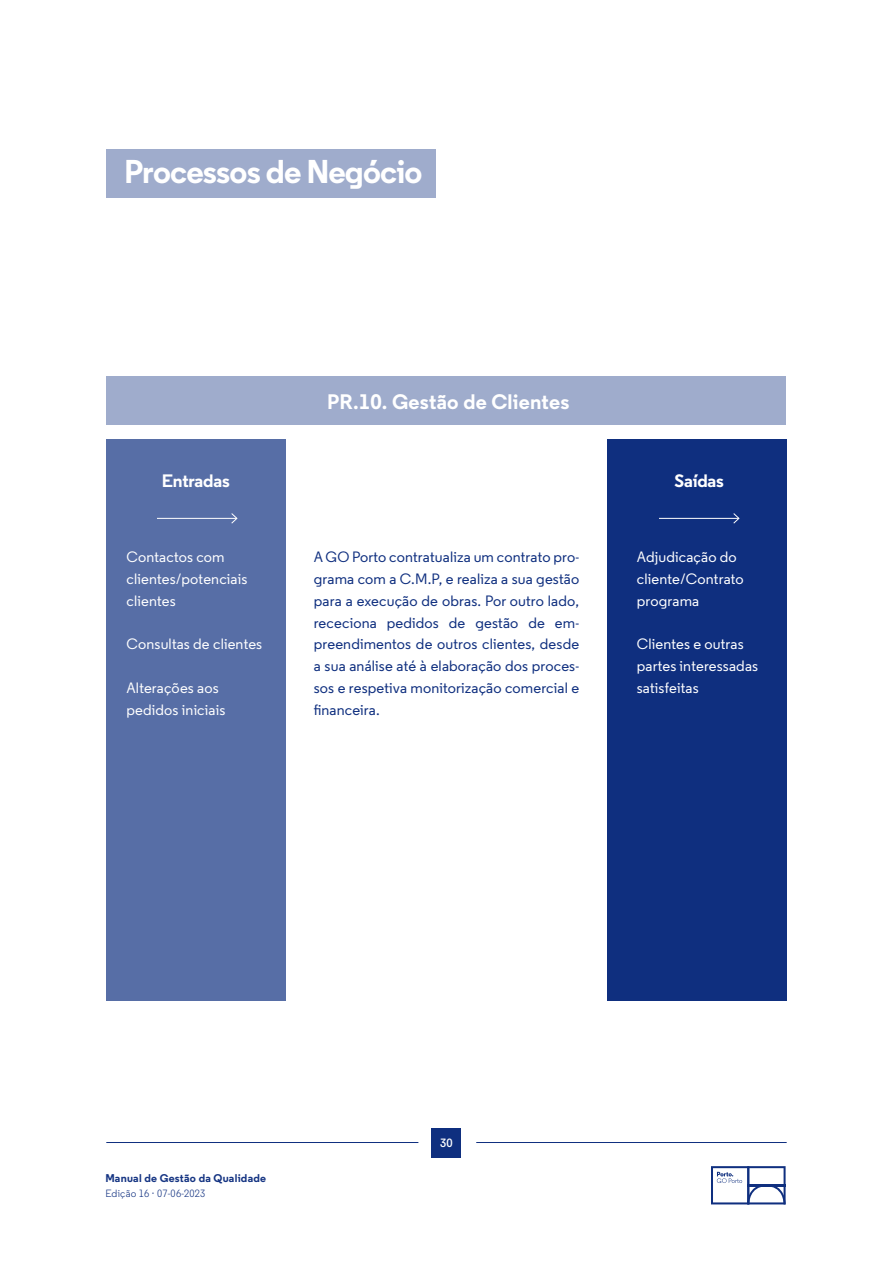
<style>
.page{position:relative;width:893px;height:1263px;background:#fff}
.page>*{position:absolute;margin:0;border:0;box-sizing:border-box;transform-origin:0 0}
.t1{font:700 33px "Regular";letter-spacing:-.025em;color:#fff}
.t2{font:700 21px "Regular";letter-spacing:.01em;color:#fff}
.t3{font:700 18px "Regular";letter-spacing:-.01em;color:#fff}
.t4{font:500 15px/21.8px "Regular";letter-spacing:.01em;color:#0f2f7f;text-align:justify}
.t5{font:500 15px/21.8px "Regular";letter-spacing:.01em;color:#fff}
.t6{font:600 12px "Regular";color:#fff}
.t7{font:700 11.25px "Regular";letter-spacing:.02em;color:#163583}
.t8{font:10.5px "Regular";letter-spacing:.02em;color:#163583}
</style>
<div class="page">
<div style="left:432px;top:1127px;width:29px;height:30px;background:#0f2f7f"></div>
<hr style="left:476px;top:1142px;width:311px;height:1px;background:#0f2f7f">
<hr style="left:106px;top:1142px;width:312px;height:1px;background:#0f2f7f">
<svg style="left:711px;top:1166px;width:75px;height:38px"></svg>
<div style="left:106px;top:439px;width:179px;height:561px;background:#576ea6"></div>
<div style="left:607px;top:439px;width:180px;height:561px;background:#0f2f7f"></div>
<hr style="left:157px;top:518px;width:80px;height:1px;background:#fff">
<svg style="left:231px;top:513px;width:7px;height:11px"></svg>
<hr style="left:659px;top:518px;width:80px;height:1px;background:#fff">
<svg style="left:733px;top:513px;width:7px;height:11px"></svg>
<div style="left:106px;top:376px;width:680px;height:49px;background:#9faccc"></div>
<div style="left:106px;top:149px;width:329px;height:49px;background:#9faccc"></div>
<p class="t1" style="left:124px;top:150px;width:300px">Processos de Negócio</p>
<p class="t2" style="left:327px;top:388px;width:244px">PR.10. Gestão de Clientes</p>
<p class="t3" style="left:162px;top:469px;width:70px">Entradas</p>
<p class="t3" style="left:674px;top:469px;width:51px">Saídas</p>
<p class="t5" style="left:126px;top:546px;width:122px">Contactos com clientes/potenciais clientes</p>
<p class="t5" style="left:126px;top:633px;width:137px">Consultas de clientes</p>
<p class="t5" style="left:126px;top:677px;width:100px">Alterações aos pedidos iniciais</p>
<p class="t4" style="left:314px;top:546px;width:267px">A GO Porto contratualiza um contrato pro&shy;grama com a C.M.P, e realiza a sua gestão para a execução de obras. Por outro lado, receciona pedidos de gestão de em&shy;preendimentos de outros clientes, desde a sua análise até à elaboração dos proces&shy;sos e respetiva monitorização comercial e financeira.</p>
<p class="t5" style="left:637px;top:546px;width:108px">Adjudicação do cliente/Contrato programa</p>
<p class="t5" style="left:637px;top:633px;width:123px">Clientes e outras partes interessadas satisfeitas</p>
<p class="t7" style="left:105px;top:1171px;width:162px">Manual de Gestão da Qualidade</p>
<p class="t8" style="left:105px;top:1186px;width:102px">Edição 16 · 07-06-2023</p>
<p class="t6" style="left:440px;top:1135px;width:14px">30</p>
</div>
